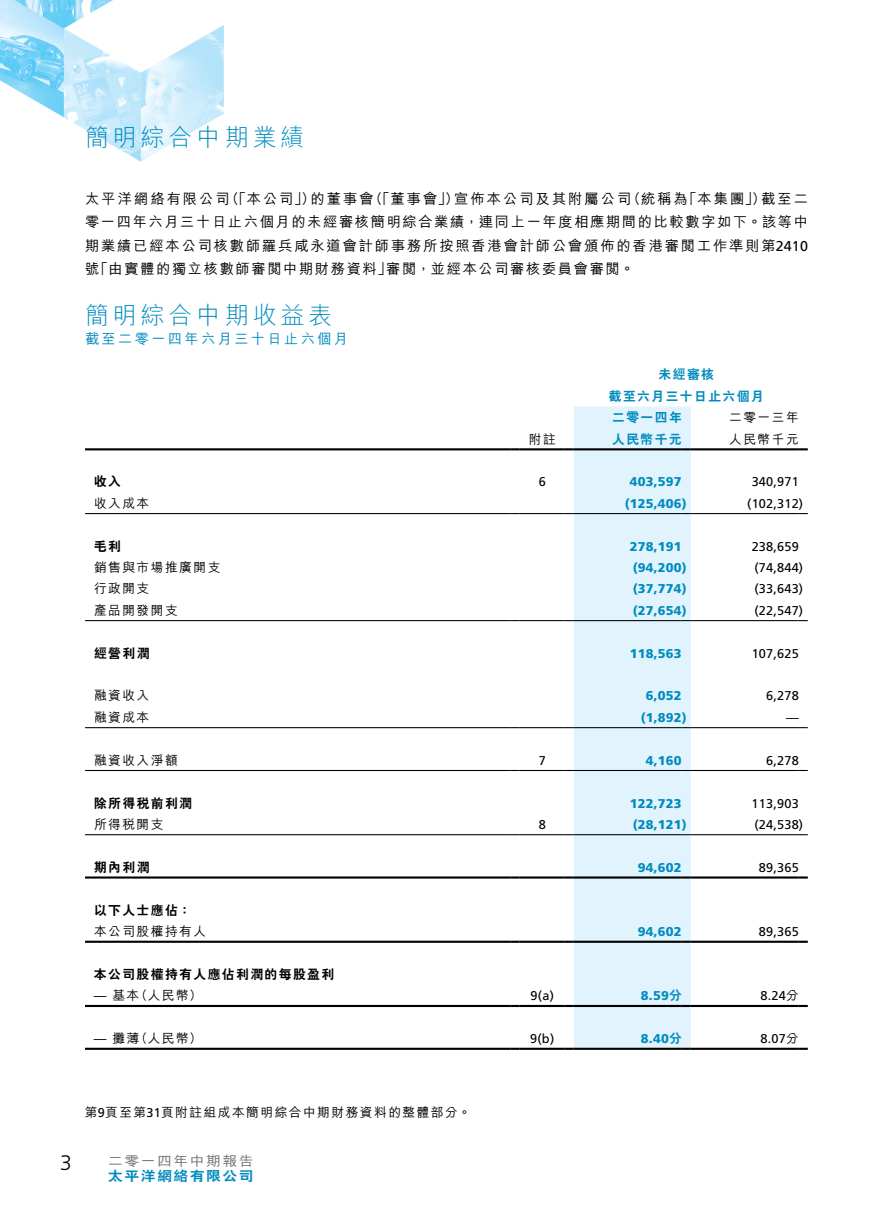
<style>
.page{position:relative;width:893px;height:1212px;background:#fff}
.page>*{position:absolute;margin:0;border:0;box-sizing:border-box;transform-origin:0 0}
.t1{font:300 24px "M Hei HK";letter-spacing:.165em;color:#008bbf}
.t2{font:300 21px "Frutiger LT Std";color:#000}
.t3{font:500 14.25px "M Hei HK";letter-spacing:.13em;color:#000}
.t4{font:500 14.25px "M Hei HK";letter-spacing:.165em;color:#008bbf}
.t5{font:500 13.5px "M Hei HK";letter-spacing:.1em;color:#6d6e71;scale:1.1 1}
.t6{font:800 13.5px "C Hei 2 HK";letter-spacing:.1em;color:#008bbf;scale:1.1 1}
.t7{font:12.75px "Frutiger LT Std";letter-spacing:.015em;color:#000}
.t8{font:900 12.75px "Frutiger LT Std";letter-spacing:.015em;color:#008bbf}
.t9{font:500 12.75px "M Hei HK";letter-spacing:.115em;color:#000}
.t10{font:800 12.75px "C Hei 2 HK";letter-spacing:.115em;color:#000}
.t11{font:800 12.75px/21.5px "C Hei 2 HK";letter-spacing:.115em;color:#008bbf;text-align:center}
.s1{font-family:"Frutiger LT Std";font-weight:400}
.s2{font-family:"C Hei 2 HK";font-weight:800}
.s3{font-family:"M Hei HK";font-weight:500}
</style>
<div class="page">
<img style="left:0;top:0;width:224px;height:162px">
<svg style="left:85px;top:450px;width:723px;height:598px"></svg>
<div style="left:574px;top:406px;width:117px;height:642px;background:#e1f4fd"></div>
<hr style="left:85px;top:448px;width:426px;height:2px;background:#000">
<svg style="left:511px;top:448px;width:9px;height:2px"></svg>
<hr style="left:520px;top:448px;width:45px;height:2px;background:#000">
<svg style="left:565px;top:448px;width:9px;height:2px"></svg>
<hr style="left:574px;top:448px;width:108px;height:2px;background:#000">
<svg style="left:682px;top:448px;width:9px;height:2px"></svg>
<hr style="left:691px;top:448px;width:108px;height:2px;background:#000">
<svg style="left:799px;top:448px;width:9px;height:2px"></svg>
<hr style="left:85px;top:876px;width:426px;height:2px;background:#000">
<svg style="left:511px;top:876px;width:9px;height:2px"></svg>
<hr style="left:520px;top:876px;width:45px;height:2px;background:#000">
<svg style="left:565px;top:876px;width:9px;height:2px"></svg>
<hr style="left:574px;top:876px;width:108px;height:2px;background:#000">
<svg style="left:682px;top:876px;width:9px;height:2px"></svg>
<hr style="left:691px;top:876px;width:108px;height:2px;background:#000">
<svg style="left:799px;top:876px;width:9px;height:2px"></svg>
<hr style="left:85px;top:941px;width:426px;height:2px;background:#000">
<svg style="left:511px;top:941px;width:9px;height:2px"></svg>
<hr style="left:520px;top:941px;width:45px;height:2px;background:#000">
<svg style="left:565px;top:941px;width:9px;height:2px"></svg>
<hr style="left:574px;top:941px;width:108px;height:2px;background:#000">
<svg style="left:682px;top:941px;width:9px;height:2px"></svg>
<hr style="left:691px;top:941px;width:108px;height:2px;background:#000">
<svg style="left:799px;top:941px;width:9px;height:2px"></svg>
<hr style="left:85px;top:1005px;width:426px;height:2px;background:#000">
<svg style="left:511px;top:1005px;width:9px;height:2px"></svg>
<hr style="left:520px;top:1005px;width:45px;height:2px;background:#000">
<svg style="left:565px;top:1005px;width:9px;height:2px"></svg>
<hr style="left:574px;top:1005px;width:108px;height:2px;background:#000">
<svg style="left:682px;top:1005px;width:9px;height:2px"></svg>
<hr style="left:691px;top:1005px;width:108px;height:2px;background:#000">
<svg style="left:799px;top:1005px;width:9px;height:2px"></svg>
<hr style="left:85px;top:1048px;width:426px;height:2px;background:#000">
<svg style="left:511px;top:1048px;width:9px;height:2px"></svg>
<hr style="left:520px;top:1048px;width:45px;height:2px;background:#000">
<svg style="left:565px;top:1048px;width:9px;height:2px"></svg>
<hr style="left:574px;top:1048px;width:108px;height:2px;background:#000">
<svg style="left:682px;top:1048px;width:9px;height:2px"></svg>
<hr style="left:691px;top:1048px;width:108px;height:2px;background:#000">
<svg style="left:799px;top:1048px;width:9px;height:2px"></svg>
<hr style="left:85px;top:513px;width:426px;height:1px;background:#000">
<hr style="left:520px;top:513px;width:45px;height:1px;background:#000">
<hr style="left:574px;top:513px;width:108px;height:1px;background:#000">
<hr style="left:691px;top:513px;width:108px;height:1px;background:#000">
<hr style="left:85px;top:620px;width:426px;height:1px;background:#000">
<hr style="left:520px;top:620px;width:45px;height:1px;background:#000">
<hr style="left:574px;top:620px;width:108px;height:1px;background:#000">
<hr style="left:691px;top:620px;width:108px;height:1px;background:#000">
<hr style="left:85px;top:727px;width:426px;height:1px;background:#000">
<hr style="left:520px;top:727px;width:45px;height:1px;background:#000">
<hr style="left:574px;top:727px;width:108px;height:1px;background:#000">
<hr style="left:691px;top:727px;width:108px;height:1px;background:#000">
<hr style="left:85px;top:770px;width:426px;height:1px;background:#000">
<hr style="left:520px;top:770px;width:45px;height:1px;background:#000">
<hr style="left:574px;top:770px;width:108px;height:1px;background:#000">
<hr style="left:691px;top:770px;width:108px;height:1px;background:#000">
<hr style="left:85px;top:834px;width:426px;height:1px;background:#000">
<hr style="left:520px;top:834px;width:45px;height:1px;background:#000">
<hr style="left:574px;top:834px;width:108px;height:1px;background:#000">
<hr style="left:691px;top:834px;width:108px;height:1px;background:#000">
<h1 class="t1" style="left:85px;top:120px;width:221px">簡明綜合中期業績</h1>
<p class="t3" style="left:310px;top:188px;width:65px">的董事會</p>
<p class="t3" style="left:368px;top:188px;width:92px">（「董事會」）</p>
<p class="t3" style="left:85px;top:188px;width:146px">太平洋網絡有限公司</p>
<p class="t3" style="left:85px;top:212px;width:724px">零一四年六月三十日止六個月的未經審核簡明綜合業績，連同上一年度相應期間的比較數字如下。該等中</p>
<p class="t3" style="left:85px;top:235px;width:724px">期業績已經本公司核數師羅兵咸永道會計師事務所按照香港會計師公會頒佈的香港審閱工作準則第<span class="s1">2410</span></p>
<p class="t3" style="left:386px;top:258px;width:250px">審閱，並經本公司審核委員會審閱。</p>
<p class="t3" style="left:683px;top:188px;width:85px">「本集團」）</p>
<p class="t3" style="left:454px;top:188px;width:179px">宣佈本公司及其附屬公司</p>
<p class="t3" style="left:626px;top:188px;width:63px">（統稱為</p>
<p class="t3" style="left:761px;top:188px;width:48px">截至二</p>
<p class="t3" style="left:225px;top:188px;width:92px">（「本公司」）</p>
<p class="t3" style="left:94px;top:258px;width:299px">「由實體的獨立核數師審閱中期財務資料」</p>
<p class="t3" style="left:85px;top:258px;width:16px">號</p>
<h1 class="t1" style="left:85px;top:298px;width:249px">簡明綜合中期收益表</h1>
<p class="t4" style="left:85px;top:328px;width:265px">截至二零一四年六月三十日止六個月</p>
<p class="t11" style="left:609px;top:364px;width:156px">未經審核<br>截至六月三十日止六個月</p>
<p class="t9" style="left:729px;top:408px;width:71px">二零一三年</p>
<p class="t11" style="left:612px;top:407px;width:71px">二零一四年</p>
<p class="t9" style="left:529px;top:430px;width:28px">附註</p>
<p class="t11" style="left:612px;top:428px;width:71px">人民幣千元</p>
<p class="t9" style="left:729px;top:430px;width:71px">人民幣千元</p>
<p class="t10" style="left:94px;top:473px;width:28px">收入</p>
<p class="t7" style="left:539px;top:474px;width:9px">6</p>
<p class="t8" style="left:630px;top:474px;width:53px">403,597</p>
<p class="t7" style="left:752px;top:474px;width:49px">340,971</p>
<p class="t9" style="left:94px;top:494px;width:57px">收入成本</p>
<p class="t8" style="left:625px;top:496px;width:64px">)125,406(</p>
<p class="t7" style="left:747px;top:496px;width:57px">)102,312(</p>
<p class="t10" style="left:94px;top:537px;width:28px">毛利</p>
<p class="t8" style="left:630px;top:538px;width:53px">278,191</p>
<p class="t7" style="left:752px;top:539px;width:49px">238,659</p>
<p class="t9" style="left:94px;top:558px;width:128px">銷售與市場推廣開支</p>
<p class="t8" style="left:633px;top:560px;width:56px">)94,200(</p>
<p class="t7" style="left:754px;top:560px;width:50px">)74,844(</p>
<p class="t9" style="left:94px;top:579px;width:57px">行政開支</p>
<p class="t8" style="left:633px;top:581px;width:56px">)37,774(</p>
<p class="t7" style="left:754px;top:581px;width:50px">)33,643(</p>
<p class="t9" style="left:94px;top:601px;width:85px">產品開發開支</p>
<p class="t8" style="left:633px;top:603px;width:56px">)27,654(</p>
<p class="t7" style="left:754px;top:603px;width:50px">)22,547(</p>
<p class="t10" style="left:94px;top:644px;width:57px">經營利潤</p>
<p class="t8" style="left:630px;top:645px;width:53px">118,563</p>
<p class="t7" style="left:752px;top:646px;width:49px">107,625</p>
<p class="t9" style="left:94px;top:686px;width:57px">融資收入</p>
<p class="t8" style="left:646px;top:688px;width:37px">6,052</p>
<p class="t7" style="left:766px;top:688px;width:34px">6,278</p>
<p class="t9" style="left:94px;top:708px;width:57px">融資成本</p>
<p class="t8" style="left:641px;top:710px;width:48px">)1,892(</p>
<p class="t7" style="left:786px;top:710px;width:14px">—</p>
<p class="t9" style="left:94px;top:751px;width:85px">融資收入淨額</p>
<p class="t7" style="left:539px;top:753px;width:9px">7</p>
<p class="t8" style="left:646px;top:752px;width:37px">4,160</p>
<p class="t7" style="left:766px;top:753px;width:34px">6,278</p>
<p class="t10" style="left:94px;top:794px;width:100px">除所得稅前利潤</p>
<p class="t8" style="left:630px;top:795px;width:53px">122,723</p>
<p class="t7" style="left:752px;top:795px;width:49px">113,903</p>
<p class="t9" style="left:94px;top:815px;width:71px">所得稅開支</p>
<p class="t7" style="left:539px;top:817px;width:9px">8</p>
<p class="t8" style="left:633px;top:817px;width:56px">)28,121(</p>
<p class="t7" style="left:754px;top:817px;width:50px">)24,538(</p>
<p class="t10" style="left:94px;top:858px;width:57px">期內利潤</p>
<p class="t10" style="left:94px;top:901px;width:98px">以下人士應佔：</p>
<p class="t8" style="left:638px;top:859px;width:45px">94,602</p>
<p class="t7" style="left:759px;top:860px;width:41px">89,365</p>
<p class="t9" style="left:94px;top:922px;width:114px">本公司股權持有人</p>
<p class="t10" style="left:94px;top:965px;width:242px">本公司股權持有人應佔利潤的每股盈利</p>
<p class="t8" style="left:638px;top:924px;width:45px">94,602</p>
<p class="t7" style="left:759px;top:924px;width:41px">89,365</p>
<p class="t9" style="left:135px;top:986px;width:69px">（人民幣）</p>
<p class="t9" style="left:94px;top:986px;width:47px"><span class="s1">—</span> 基本</p>
<p class="t7" style="left:530px;top:988px;width:25px">)a(9</p>
<p class="t8" style="left:641px;top:988px;width:42px">8.59<span class="s2">分</span></p>
<p class="t7" style="left:760px;top:988px;width:40px">8.24<span class="s3">分</span></p>
<p class="t9" style="left:135px;top:1029px;width:69px">（人民幣）</p>
<p class="t9" style="left:94px;top:1029px;width:47px"><span class="s1">—</span> 攤薄</p>
<p class="t7" style="left:530px;top:1031px;width:26px">b(9 )</p>
<p class="t8" style="left:641px;top:1031px;width:42px">8.40<span class="s2">分</span></p>
<p class="t7" style="left:760px;top:1031px;width:40px">8.07<span class="s3">分</span></p>
<h2 class="t2" style="left:60px;top:1150px;width:13px">3</h2>
<p class="t9" style="left:85px;top:1103px;width:387px">第<span class="s1">9</span>頁至第<span class="s1">31</span>頁附註組成本簡明綜合中期財務資料的整體部分。</p>
<p class="t5" style="left:108px;top:1151px;width:134px">二零一四年中期報告</p>
<p class="t6" style="left:108px;top:1166px;width:134px">太平洋網絡有限公司</p>
</div>
